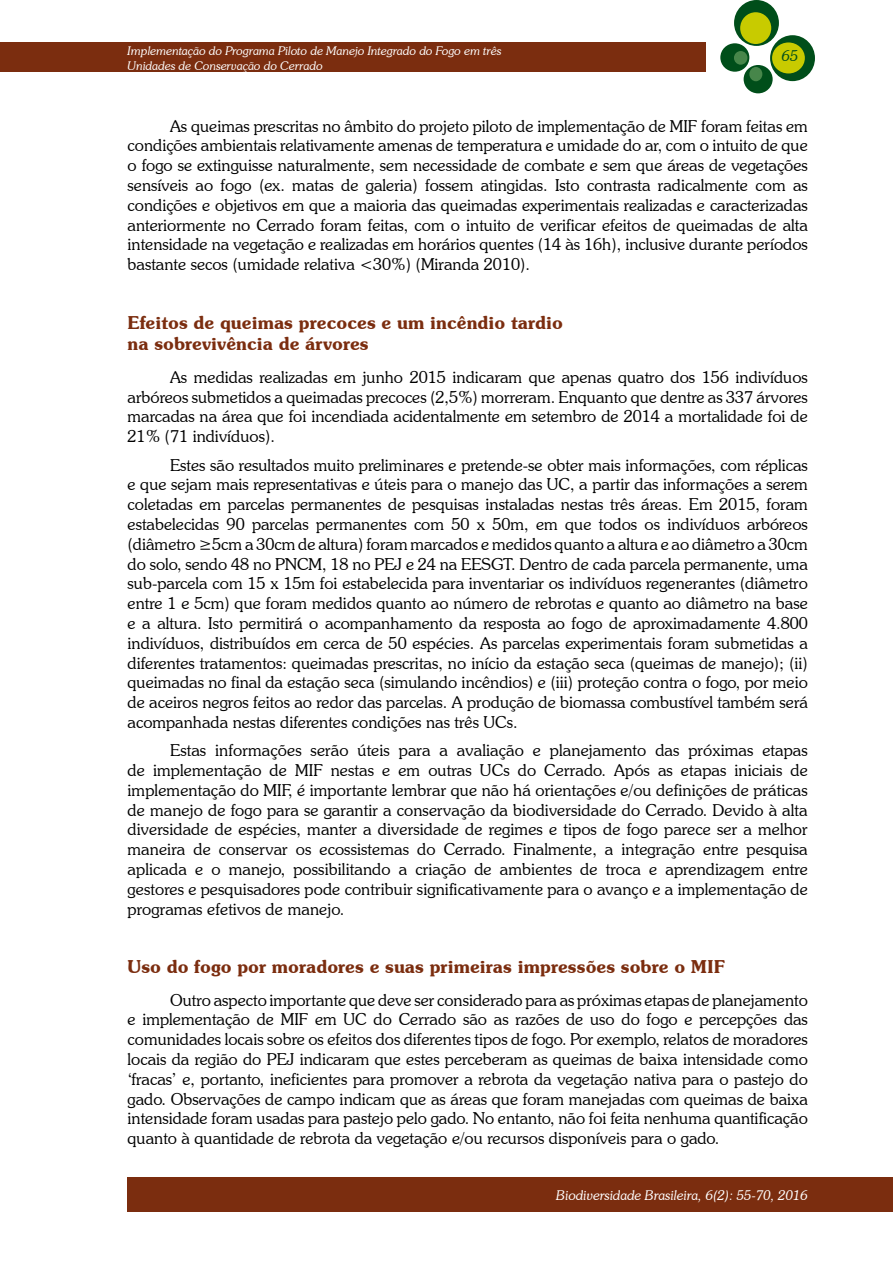
<style>
.page{position:relative;width:893px;height:1263px;background:#fff}
.page>*{position:absolute;margin:0;border:0;box-sizing:border-box;transform-origin:0 0}
.t1{font:600 18px/21.6px "Souvenir IT Cby BT";color:#7b2d0f}
.t2{font:300 16.5px/19.8px "Souvenir IT Cby BT";color:#000;text-align:justify}
.t3{font:italic 300 15px "Souvenir IT Cby BT";color:#004e1a}
.t4{font:italic 300 13.5px "Souvenir IT Cby BT";color:#fff}
.t5{font:italic 300 12px/14.4px "Souvenir IT Cby BT";color:#fff}
</style>
<div class="page">
<div style="left:0;top:43px;width:705px;height:29px;background:#7b2d0f"></div>
<div style="left:734px;top:0;width:45px;height:46px;background:#004e1a;border-radius:50%"></div>
<div style="left:770px;top:35px;width:45px;height:46px;background:#004e1a;border-radius:50%"></div>
<div style="left:720px;top:43px;width:29px;height:29px;background:#004e1a;border-radius:50%"></div>
<div style="left:744px;top:65px;width:29px;height:28px;background:#004e1a;border-radius:50%"></div>
<div style="left:740px;top:12px;width:31px;height:32px;background:#c8cb00;border-radius:50%"></div>
<div style="left:772px;top:42px;width:33px;height:31px;background:#c8cb00;border-radius:50%"></div>
<div style="left:734px;top:51px;width:13px;height:14px;background:#47864a;border-radius:50%"></div>
<div style="left:749px;top:67px;width:13px;height:14px;background:#47864a;border-radius:50%"></div>
<div style="left:128px;top:1178px;width:765px;height:34px;background:#7b2d0f"></div>
<p class="t5" style="left:128px;top:44px;width:375px">Implementação do Programa Piloto de Manejo Integrado do Fogo em três<br>Unidades de Conservação do Cerrado</p>
<p class="t3" style="left:782px;top:46px;width:18px">65</p>
<p class="t2" style="left:128px;top:116px;width:682px;text-indent:43px">As queimas prescritas no âmbito do projeto piloto de implementação de MIF foram feitas em condições ambientais relativamente amenas de temperatura e umidade do ar, com o intuito de que o fogo se extinguisse naturalmente, sem necessidade de combate e sem que áreas de vegetações sensíveis ao fogo (ex. matas de galeria) fossem atingidas. Isto contrasta radicalmente com as condições e objetivos em que a maioria das queimadas experimentais realizadas e caracterizadas anteriormente no Cerrado foram feitas, com o intuito de verificar efeitos de queimadas de alta intensidade na vegetação e realizadas em horários quentes (14 às 16h), inclusive durante períodos bastante secos (umidade relativa &lt;30%) (Miranda 2010).</p>
<p class="t1" style="left:128px;top:311px;width:437px">Efeitos de queimas precoces e um incêndio tardio na sobrevivência de árvores</p>
<p class="t2" style="left:128px;top:367px;width:682px;text-indent:43px">As medidas realizadas em junho 2015 indicaram que apenas quatro dos 156 indivíduos arbóreos submetidos a queimadas precoces (2,5%) morreram. Enquanto que dentre as 337 árvores marcadas na área que foi incendiada acidentalmente em setembro de 2014 a mortalidade foi de 21% (71 indivíduos).</p>
<p class="t2" style="left:128px;top:455px;width:682px;text-indent:43px">Estes são resultados muito preliminares e pretende-se obter mais informações, com réplicas e que sejam mais representativas e úteis para o manejo das UC, a partir das informações a serem coletadas em parcelas permanentes de pesquisas instaladas nestas três áreas. Em 2015, foram estabelecidas 90 parcelas permanentes com 50 x 50m, em que todos os indivíduos arbóreos (diâmetro ≥5cm a 30cm de altura) foram marcados e medidos quanto a altura e ao diâmetro a 30cm do solo, sendo 48 no PNCM, 18 no PEJ e 24 na EESGT. Dentro de cada parcela permanente, uma sub-parcela com 15 x 15m foi estabelecida para inventariar os indivíduos regenerantes (diâmetro entre 1 e 5cm) que foram medidos quanto ao número de rebrotas e quanto ao diâmetro na base e a altura. Isto permitirá o acompanhamento da resposta ao fogo de aproximadamente 4.800 indivíduos, distribuídos em cerca de 50 espécies. As parcelas experimentais foram submetidas a diferentes tratamentos: queimadas prescritas, no início da estação seca (queimas de manejo); (ii) queimadas no final da estação seca (simulando incêndios) e (iii) proteção contra o fogo, por meio de aceiros negros feitos ao redor das parcelas. A produção de biomassa combustível também será acompanhada nestas diferentes condições nas três UCs.</p>
<p class="t2" style="left:128px;top:740px;width:682px;text-indent:43px">Estas informações serão úteis para a avaliação e planejamento das próximas etapas de implementação de MIF nestas e em outras UCs do Cerrado. Após as etapas iniciais de implementação do MIF, é importante lembrar que não há orientações e/ou definições de práticas de manejo de fogo para se garantir a conservação da biodiversidade do Cerrado. Devido à alta diversidade de espécies, manter a diversidade de regimes e tipos de fogo parece ser a melhor maneira de conservar os ecossistemas do Cerrado. Finalmente, a integração entre pesquisa aplicada e o manejo, possibilitando a criação de ambientes de troca e aprendizagem entre gestores e pesquisadores pode contribuir significativamente para o avanço e a implementação de programas efetivos de manejo.</p>
<p class="t1" style="left:128px;top:955px;width:599px">Uso do fogo por moradores e suas primeiras impressões sobre o MIF</p>
<p class="t2" style="left:128px;top:990px;width:682px;text-indent:43px">Outro aspecto importante que deve ser considerado para as próximas etapas de planejamento e implementação de MIF em UC do Cerrado são as razões de uso do fogo e percepções das comunidades locais sobre os efeitos dos diferentes tipos de fogo. Por exemplo, relatos de moradores locais da região do PEJ indicaram que estes perceberam as queimas de baixa intensidade como ‘fracas’ e, portanto, ineficientes para promover a rebrota da vegetação nativa para o pastejo do gado. Observações de campo indicam que as áreas que foram manejadas com queimas de baixa intensidade foram usadas para pastejo pelo gado. No entanto, não foi feita nenhuma quantificação quanto à quantidade de rebrota da vegetação e/ou recursos disponíveis para o gado.</p>
<p class="t4" style="left:556px;top:1187px;width:253px">Biodiversidade Brasileira, 6(2): 55-70, 2016</p>
</div>
